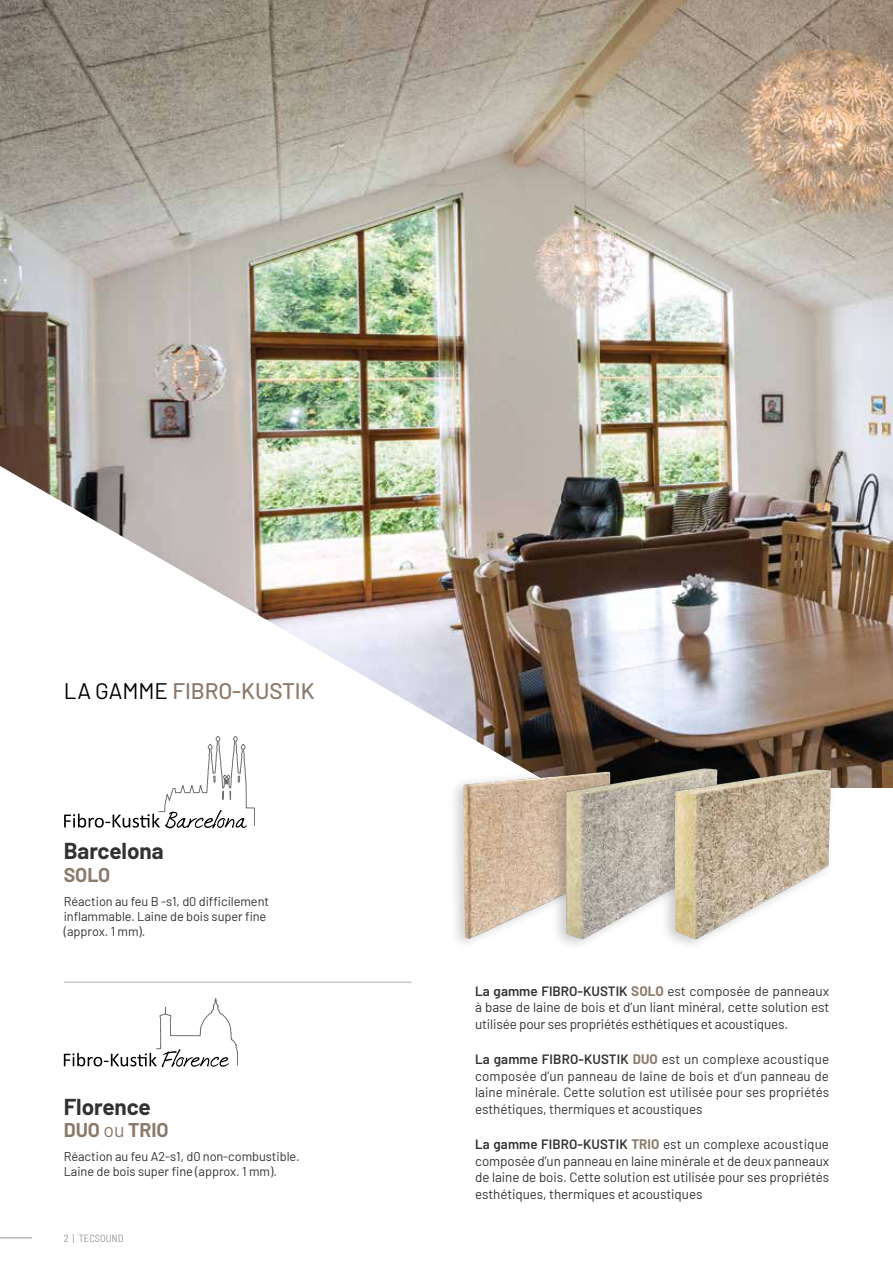
<style>
.page{position:relative;width:893px;height:1263px;background:#fff}
.page>*{position:absolute;margin:0;border:0;box-sizing:border-box;transform-origin:0 0}
.t1{font:500 22.5px "Barlow";letter-spacing:-.005em;color:#8b7a6a}
.t2{font:700 22.5px "Barlow";letter-spacing:-.005em;color:#333232}
.t3{font:700 19.5px "Barlow";letter-spacing:-.005em;color:#8b7a6a}
.t4{font:13.5px/16.5px "Barlow";letter-spacing:-.01em;color:#333232;text-align:justify}
.t5{font:12.75px/15.3px "Barlow";letter-spacing:-.005em;color:#333232}
.t6{font:semi-condensed 10.5px "Barlow";color:#9a999a}
.s1{font-weight:400;color:#000}
.s2{font-weight:400}
.s3{font-weight:600}
.s4{font-weight:700;color:#8b7a6a}
</style>
<div class="page">
<img style="left:0;top:0;width:893px;height:466px">
<img style="left:0;top:466px;width:893px;height:773px">
<div style="left:448px;top:764px;width:167px;height:187px;background:#000;opacity:.2"></div>
<img style="left:510px;top:772px;width:39px;height:9px">
<div style="left:549px;top:761px;width:173px;height:191px;background:#000;opacity:.2"></div>
<img style="left:641px;top:768px;width:17px;height:11px">
<div style="left:658px;top:761px;width:178px;height:191px;background:#000;opacity:.2"></div>
<img style="left:720px;top:770px;width:89px;height:14px">
<svg style="left:64px;top:736px;width:191px;height:92px"></svg>
<svg style="left:64px;top:998px;width:174px;height:69px"></svg>
<hr style="left:64px;top:982px;width:347px;height:1px;background:#9a999a">
<hr style="left:0;top:1237px;width:32px;height:1px;background:#9a999a">
<h1 class="t1" style="left:64px;top:674px;width:252px"><span class="s1">LA GAMME</span> FIBRO-KUSTIK</h1>
<h1 class="t2" style="left:64px;top:835px;width:101px">Barcelona</h1>
<h2 class="t3" style="left:64px;top:860px;width:48px">SOLO</h2>
<p class="t5" style="left:64px;top:892px;width:207px">Réaction au feu B -s1, d0 difficilement inflammable. Laine de bois super fine (approx. 1 mm).</p>
<h1 class="t2" style="left:64px;top:1090px;width:89px">Florence</h1>
<h2 class="t3" style="left:64px;top:1116px;width:106px">DUO <span class="s2">ou</span> TRIO</h2>
<p class="t5" style="left:64px;top:1148px;width:237px">Réaction au feu A2-s1, d0 non-combustible.<br>Laine de bois super fine (approx. 1 mm).</p>
<p class="t6" style="left:64px;top:1230px;width:61px">2 | TECSOUND</p>
<p class="t4" style="left:475px;top:982px;width:356px"><span class="s3">La gamme FIBRO-KUSTIK</span> <span class="s4">SOLO</span> est composée de panneaux à base de laine de bois et d’un liant minéral, cette solution est utilisée pour ses propriétés esthétiques et acoustiques.</p>
<p class="t4" style="left:475px;top:1050px;width:356px"><span class="s3">La gamme FIBRO-KUSTIK</span> <span class="s4">DUO</span> est un complexe acoustique composée d’un panneau de laine de bois et d’un panneau de laine minérale. Cette solution est utilisée pour ses propriétés esthétiques, thermiques et acoustiques</p>
<p class="t4" style="left:475px;top:1135px;width:355px"><span class="s3">La gamme FIBRO-KUSTIK</span> <span class="s4">TRIO</span> est un complexe acoustique composée d’un panneau en laine minérale et de deux panneaux de laine de bois. Cette solution est utilisée pour ses propriétés esthétiques, thermiques et acoustiques</p>
</div>
